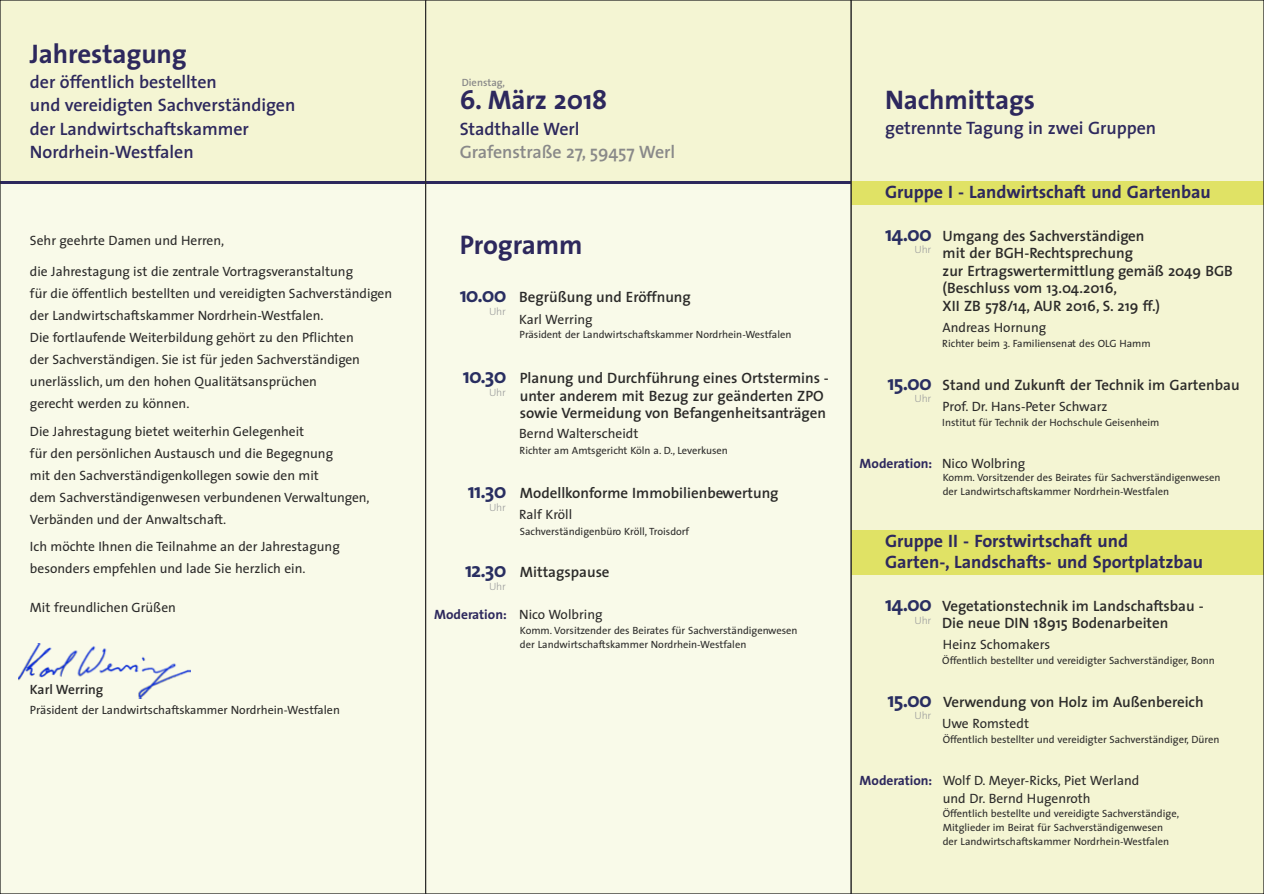
<style>
.page{position:relative;width:1264px;height:894px;background:#fff}
.page>*{position:absolute;margin:0;border:0;box-sizing:border-box;transform-origin:0 0}
.t1{font:700 27px "The Sans";letter-spacing:-.005em;color:#2d285d}
.t2{font:700 21px "The Sans";letter-spacing:-.045em;color:#292e61}
.t3{font:600 18px/23.4px "The Sans";letter-spacing:-.005em;color:#2d285d}
.t4{font:700 18px/21px "The Sans";letter-spacing:-.005em;color:#2d285d}
.t5{font:600 18px "The Sans";letter-spacing:-.005em;color:#898989}
.t6{font:600 15px/17.5px "The Sans";color:#2b2a29}
.t7{font:13.5px/21.9px "The Sans";color:#2b2a29}
.t8{font:700 13.5px "The Sans";color:#2d285d}
.t9{font:600 13.5px "The Sans";color:#2b2a29}
.t10{font:12px "The Sans";color:#2b2a29}
.t11{font:10.5px/13.6px "The Sans";color:#2b2a29}
.t12{font:300 10.5px "The Sans";letter-spacing:-.02em;color:#9d9e9e}
.t13{font:600 10.5px "The Sans";color:#898989}
</style>
<div class="page">
<div style="left:0;top:0;width:1263px;height:893px;background:#f9fae9"></div>
<div style="left:0;top:0;width:851px;height:183px;background:#f4f5d3"></div>
<div style="left:851px;top:0;width:412px;height:893px;background:#f4f5d3"></div>
<div style="left:851px;top:181px;width:412px;height:23px;background:#e0e265"></div>
<div style="left:851px;top:530px;width:412px;height:44px;background:#e0e265"></div>
<hr style="left:0;top:181px;width:851px;height:2px;background:#2d285d">
<img style="left:18px;top:643px;width:172px;height:56px">
<h1 class="t1" style="left:30px;top:44px;width:158px">Jahrestagung</h1>
<h3 class="t3" style="left:30px;top:73px;width:267px">der öffentlich bestellten<br>und vereidigten Sachverständigen der Landwirtschaftskammer<br>Nordrhein-Westfalen</h3>
<p class="t7" style="left:30px;top:232px;width:196px">Sehr geehrte Damen und Herren,</p>
<p class="t7" style="left:30px;top:263px;width:363px">die Jahrestagung ist die zentrale Vortragsveranstaltung<br>für die öffentlich bestellten und vereidigten Sachverständigen der Landwirtschaftskammer Nordrhein-Westfalen.<br>Die fortlaufende Weiterbildung gehört zu den Pflichten<br>der Sachverständigen. Sie ist für jeden Sachverständigen unerlässlich, um den hohen Qualitätsansprüchen<br>gerecht werden zu können.</p>
<p class="t7" style="left:30px;top:422px;width:341px">Die Jahrestagung bietet weiterhin Gelegenheit<br>für den persönlichen Austausch und die Begegnung<br>mit den Sachverständigenkollegen sowie den mit<br>dem Sachverständigenwesen verbundenen Verwaltungen, Verbänden und der Anwaltschaft.</p>
<p class="t7" style="left:30px;top:537px;width:311px">Ich möchte Ihnen die Teilnahme an der Jahrestagung besonders empfehlen und lade Sie herzlich ein.</p>
<p class="t7" style="left:30px;top:598px;width:147px">Mit freundlichen Grüßen</p>
<p class="t9" style="left:30px;top:685px;width:75px">Karl Werring</p>
<p class="t10" style="left:30px;top:705px;width:311px">Präsident der Landwirtschaftskammer Nordrhein-Westfalen</p>
<p class="t13" style="left:461px;top:79px;width:45px">Dienstag,</p>
<h1 class="t1" style="left:459px;top:91px;width:149px">6. März 2018</h1>
<h1 class="t1" style="left:885px;top:90px;width:151px">Nachmittags</h1>
<h3 class="t3" style="left:459px;top:120px;width:121px">Stadthalle Werl</h3>
<h3 class="t5" style="left:459px;top:146px;width:217px">Grafenstraße 27, 59457 Werl</h3>
<h1 class="t1" style="left:459px;top:235px;width:124px">Programm</h1>
<h2 class="t2" style="left:459px;top:288px;width:48px">10.00</h2>
<p class="t12" style="left:489px;top:308px;width:18px">Uhr</p>
<h2 class="t2" style="left:463px;top:369px;width:45px">10.30</h2>
<p class="t12" style="left:489px;top:388px;width:18px">Uhr</p>
<h2 class="t2" style="left:468px;top:483px;width:40px">11.30</h2>
<p class="t12" style="left:489px;top:503px;width:18px">Uhr</p>
<h2 class="t2" style="left:465px;top:562px;width:43px">12.30</h2>
<p class="t12" style="left:489px;top:582px;width:18px">Uhr</p>
<p class="t8" style="left:434px;top:610px;width:74px">Moderation:</p>
<p class="t6" style="left:519px;top:291px;width:173px">Begrüßung und Eröffnung</p>
<p class="t7" style="left:519px;top:310px;width:75px">Karl Werring</p>
<p class="t11" style="left:519px;top:329px;width:273px">Präsident der Landwirtschaftskammer Nordrhein-Westfalen</p>
<p class="t6" style="left:519px;top:371px;width:310px">Planung und Durchführung eines Ortstermins - unter anderem mit Bezug zur geänderten ZPO sowie Vermeidung von Befangenheitsanträgen</p>
<p class="t7" style="left:519px;top:425px;width:121px">Bernd Walterscheidt</p>
<p class="t11" style="left:519px;top:445px;width:210px">Richter am Amtsgericht Köln a. D., Leverkusen</p>
<p class="t6" style="left:519px;top:486px;width:260px">Modellkonforme Immobilienbewertung</p>
<p class="t7" style="left:519px;top:506px;width:55px">Ralf Kröll</p>
<p class="t11" style="left:520px;top:526px;width:171px">Sachverständigenbüro Kröll, Troisdorf</p>
<p class="t6" style="left:519px;top:565px;width:91px">Mittagspause</p>
<p class="t7" style="left:519px;top:605px;width:85px">Nico Wolbring</p>
<p class="t11" style="left:520px;top:625px;width:279px">Komm. Vorsitzender des Beirates für Sachverständigenwesen der Landwirtschaftskammer Nordrhein-Westfalen</p>
<h3 class="t3" style="left:885px;top:119px;width:272px">getrennte Tagung in zwei Gruppen</h3>
<h3 class="t4" style="left:885px;top:184px;width:327px">Gruppe I - Landwirtschaft und Gartenbau</h3>
<h2 class="t2" style="left:885px;top:226px;width:48px">14.00</h2>
<p class="t12" style="left:914px;top:246px;width:18px">Uhr</p>
<p class="t6" style="left:942px;top:229px;width:292px">Umgang des Sachverständigen<br>mit der BGH-Rechtsprechung<br>zur Ertragswertermittlung gemäß 2049 BGB (Beschluss vom 13.04.2016,<br>XII ZB 578/14, AUR 2016, S. 219 ff.)</p>
<p class="t7" style="left:942px;top:318px;width:105px">Andreas Hornung</p>
<p class="t11" style="left:942px;top:338px;width:210px">Richter beim 3. Familiensenat des OLG Hamm</p>
<h2 class="t2" style="left:887px;top:375px;width:46px">15.00</h2>
<p class="t12" style="left:914px;top:395px;width:18px">Uhr</p>
<p class="t6" style="left:942px;top:378px;width:298px">Stand und Zukunft der Technik im Gartenbau</p>
<p class="t7" style="left:942px;top:397px;width:166px">Prof. Dr. Hans-Peter Schwarz</p>
<p class="t11" style="left:942px;top:417px;width:219px">Institut für Technik der Hochschule Geisenheim</p>
<p class="t8" style="left:859px;top:459px;width:74px">Moderation:</p>
<p class="t7" style="left:941px;top:454px;width:85px">Nico Wolbring</p>
<p class="t11" style="left:942px;top:472px;width:279px">Komm. Vorsitzender des Beirates für Sachverständigenwesen der Landwirtschaftskammer Nordrhein-Westfalen</p>
<h3 class="t4" style="left:885px;top:533px;width:319px">Gruppe II - Forstwirtschaft und<br>Garten-, Landschafts- und Sportplatzbau</h3>
<h2 class="t2" style="left:885px;top:596px;width:48px">14.00</h2>
<p class="t12" style="left:914px;top:616px;width:18px">Uhr</p>
<p class="t6" style="left:941px;top:599px;width:263px">Vegetationstechnik im Landschaftsbau -<br>Die neue DIN 18915 Bodenarbeiten</p>
<p class="t7" style="left:942px;top:635px;width:109px">Heinz Schomakers</p>
<p class="t11" style="left:942px;top:655px;width:274px">Öffentlich bestellter und vereidigter Sachverständiger, Bonn</p>
<h2 class="t2" style="left:887px;top:692px;width:46px">15.00</h2>
<p class="t12" style="left:914px;top:712px;width:18px">Uhr</p>
<p class="t6" style="left:942px;top:695px;width:262px">Verwendung von Holz im Außenbereich</p>
<p class="t7" style="left:941px;top:714px;width:88px">Uwe Romstedt</p>
<p class="t11" style="left:942px;top:733px;width:278px">Öffentlich bestellter und vereidigter Sachverständiger, Düren</p>
<p class="t8" style="left:859px;top:775px;width:74px">Moderation:</p>
<p class="t7" style="left:942px;top:773px;width:198px;line-height:17.5px">Wolf D. Meyer-Ricks, Piet Werland und Dr. Bernd Hugenroth</p>
<p class="t11" style="left:942px;top:808px;width:238px">Öffentlich bestellte und vereidigte Sachverständige,<br>Mitglieder im Beirat für Sachverständigenwesen der Landwirtschaftskammer Nordrhein-Westfalen</p>
</div>
